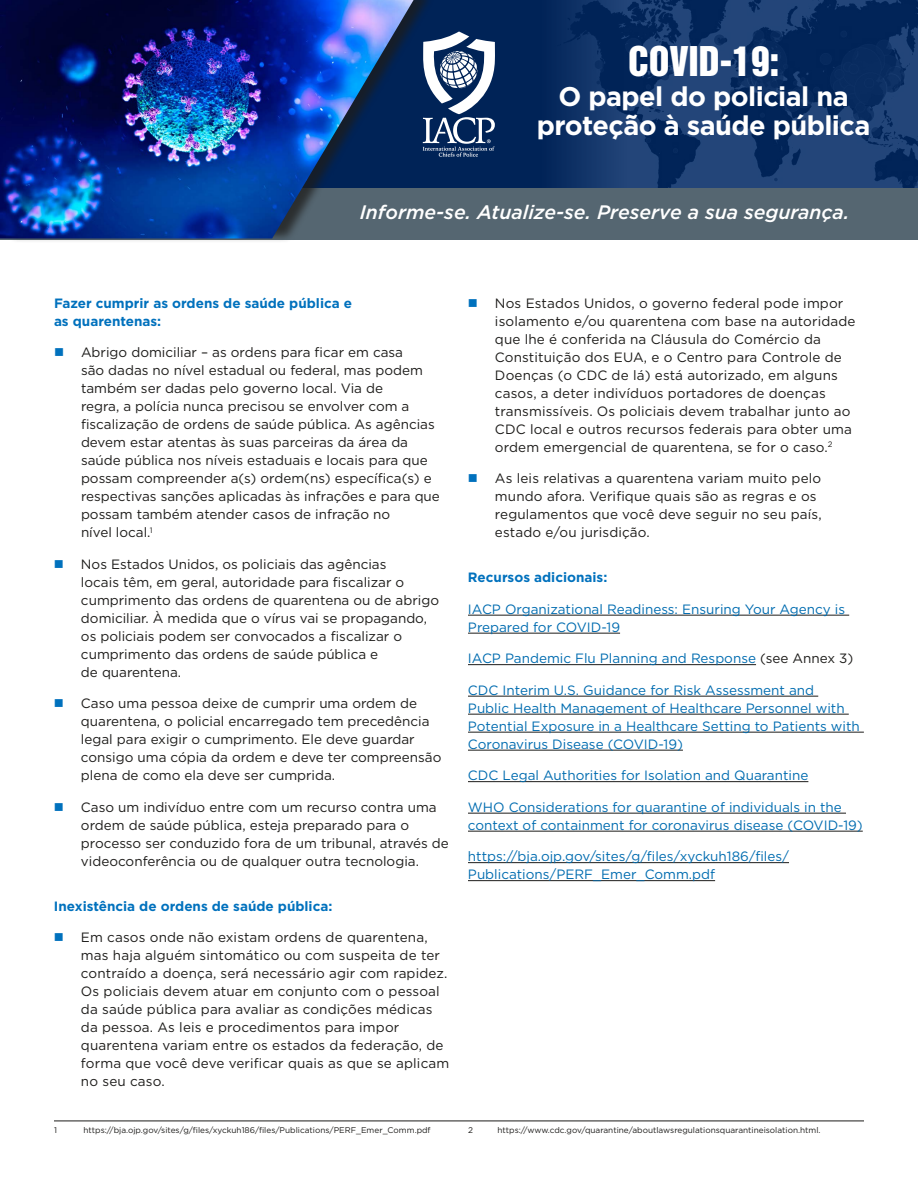
<style>
.page{position:relative;width:918px;height:1188px;background:#fff}
.page>*{position:absolute;margin:0;border:0;box-sizing:border-box;transform-origin:0 0}
.t1{font:37.5px "Helvetica Inserat LT Std";color:#fff}
.t2{font:700 27px/29.1px "Gotham";letter-spacing:-.02em;color:#fff;text-align:center}
.t3{font:italic 500 19.5px "Gotham";color:#fff}
.t4{font:13.5px/18px "Gotham";color:#1d1c1a}
.t5{font:13.5px/18px "Gotham";color:#006cb0}
.t6{font:700 13.5px/18px "Gotham";color:#0071bd}
.t7{font:8.25px "Gotham";color:#1d1c1a}
.s1{color:#0071bd}
.s2{color:#1d1c1a}
</style>
<div class="page">
<div style="left:0;top:0;width:918px;height:239px;background:#002357"></div>
<img style="left:567px;top:0;width:351px;height:188px">
<div style="left:0;top:188px;width:918px;height:51px;background:#556671"></div>
<div style="left:6px;top:0;width:429px;height:243px;background:#1d1c1a;opacity:.75"></div>
<img style="left:0;top:0;width:414px;height:238px">
<svg style="left:422px;top:32px;width:73px;height:125px"></svg>
<hr style="left:468px;top:615px;width:381px;height:1px;background:#1d1c1a">
<hr style="left:468px;top:633px;width:152px;height:1px;background:#1d1c1a">
<hr style="left:468px;top:664px;width:288px;height:1px;background:#1d1c1a">
<hr style="left:468px;top:696px;width:350px;height:1px;background:#1d1c1a">
<hr style="left:468px;top:714px;width:381px;height:1px;background:#1d1c1a">
<hr style="left:468px;top:732px;width:396px;height:1px;background:#1d1c1a">
<hr style="left:468px;top:750px;width:215px;height:1px;background:#1d1c1a">
<hr style="left:468px;top:781px;width:340px;height:1px;background:#1d1c1a">
<hr style="left:468px;top:813px;width:378px;height:1px;background:#1d1c1a">
<hr style="left:468px;top:831px;width:395px;height:1px;background:#1d1c1a">
<hr style="left:468px;top:862px;width:321px;height:1px;background:#1d1c1a">
<hr style="left:468px;top:880px;width:247px;height:1px;background:#1d1c1a">
<hr style="left:54px;top:1121px;width:810px;height:1px;background:#1d1c1a">
<h1 class="t1" style="left:628px;top:39px;width:153px">COVID-19:</h1>
<h2 class="t2" style="left:537px;top:81px;width:335px">O papel do policial na proteção à saúde pública</h2>
<h3 class="t3" style="left:360px;top:200px;width:491px">Informe-se. Atualize-se. Preserve a sua segurança.</h3>
<p class="t6" style="left:54px;top:294px;width:300px">Fazer cumprir as ordens de saúde pública e as quarentenas:</p>
<p class="t4" style="left:81px;top:343px;width:360px;text-indent:-27px"><span class="s1">■</span> Abrigo domiciliar – as ordens para ficar em casa<br>são dadas no nível estadual ou federal, mas podem também ser dadas pelo governo local. Via de<br>regra, a polícia nunca precisou se envolver com a fiscalização de ordens de saúde pública. As agências devem estar atentas às suas parceiras da área da saúde pública nos níveis estaduais e locais para que possam compreender a(s) ordem(ns) específica(s) e respectivas sanções aplicadas às infrações e para que possam também atender casos de infração no<br>nível local.<sup>1</sup></p>
<p class="t4" style="left:81px;top:555px;width:360px;text-indent:-27px"><span class="s1">■</span> Nos Estados Unidos, os policiais das agências<br>locais têm, em geral, autoridade para fiscalizar o cumprimento das ordens de quarentena ou de abrigo domiciliar. À medida que o vírus vai se propagando, os policiais podem ser convocados a fiscalizar o cumprimento das ordens de saúde pública e<br>de quarentena.</p>
<p class="t4" style="left:81px;top:694px;width:362px;text-indent:-27px"><span class="s1">■</span> Caso uma pessoa deixe de cumprir uma ordem de quarentena, o policial encarregado tem precedência legal para exigir o cumprimento. Ele deve guardar consigo uma cópia da ordem e deve ter compreensão plena de como ela deve ser cumprida.</p>
<p class="t4" style="left:81px;top:798px;width:369px;text-indent:-27px"><span class="s1">■</span> Caso um indivíduo entre com um recurso contra uma ordem de saúde pública, esteja preparado para o processo ser conduzido fora de um tribunal, através de videoconferência ou de qualquer outra tecnologia.</p>
<p class="t6" style="left:54px;top:897px;width:280px">Inexistência de ordens de saúde pública:</p>
<p class="t4" style="left:81px;top:928px;width:370px;text-indent:-27px"><span class="s1">■</span> Em casos onde não existam ordens de quarentena, mas haja alguém sintomático ou com suspeita de ter contraído a doença, será necessário agir com rapidez.<br>Os policiais devem atuar em conjunto com o pessoal da saúde pública para avaliar as condições médicas da pessoa. As leis e procedimentos para impor quarentena variam entre os estados da federação, de forma que você deve verificar quais as que se aplicam no seu caso.</p>
<p class="t4" style="left:495px;top:294px;width:362px;text-indent:-27px"><span class="s1">■</span> Nos Estados Unidos, o governo federal pode impor isolamento e/ou quarentena com base na autoridade que lhe é conferida na Cláusula do Comércio da Constituição dos EUA, e o Centro para Controle de Doenças (o CDC de lá) está autorizado, em alguns casos, a deter indivíduos portadores de doenças transmissíveis. Os policiais devem trabalhar junto ao CDC local e outros recursos federais para obter uma ordem emergencial de quarentena, se for o caso.<sup>2</sup></p>
<p class="t4" style="left:495px;top:469px;width:328px;text-indent:-27px"><span class="s1">■</span> As leis relativas a quarentena variam muito pelo mundo afora. Verifique quais são as regras e os regulamentos que você deve seguir no seu país, estado e/ou jurisdição.</p>
<p class="t6" style="left:468px;top:568px;width:141px">Recursos adicionais:</p>
<p class="t5" style="left:468px;top:600px;width:379px">IACP Organizational Readiness: Ensuring Your Agency is<br>Prepared for COVID-19</p>
<p class="t5" style="left:468px;top:649px;width:387px">IACP Pandemic Flu Planning and Response <span class="s2">(see Annex 3)</span></p>
<p class="t5" style="left:468px;top:681px;width:393px">CDC Interim U.S. Guidance for Risk Assessment and<br>Public Health Management of Healthcare Personnel with Potential Exposure in a Healthcare Setting to Patients with Coronavirus Disease (COVID-19)</p>
<p class="t5" style="left:468px;top:766px;width:342px">CDC Legal Authorities for Isolation and Quarantine</p>
<p class="t5" style="left:468px;top:798px;width:396px">WHO Considerations for quarantine of individuals in the context of containment for coronavirus disease (COVID-19)</p>
<p class="t5" style="left:468px;top:847px;width:323px">https://bja.ojp.gov/sites/g/files/xyckuh186/files/<br>Publications/PERF_Emer_Comm.pdf</p>
<p class="t7" style="left:54px;top:1125px;width:4px">1</p>
<p class="t7" style="left:83px;top:1125px;width:349px">https://bja.ojp.gov/sites/g/files/xyckuh186/files/Publications/PERF_Emer_Comm.pdf</p>
<p class="t7" style="left:468px;top:1125px;width:6px">2</p>
<p class="t7" style="left:497px;top:1125px;width:325px">https://www.cdc.gov/quarantine/aboutlawsregulationsquarantineisolation.html.</p>
</div>
